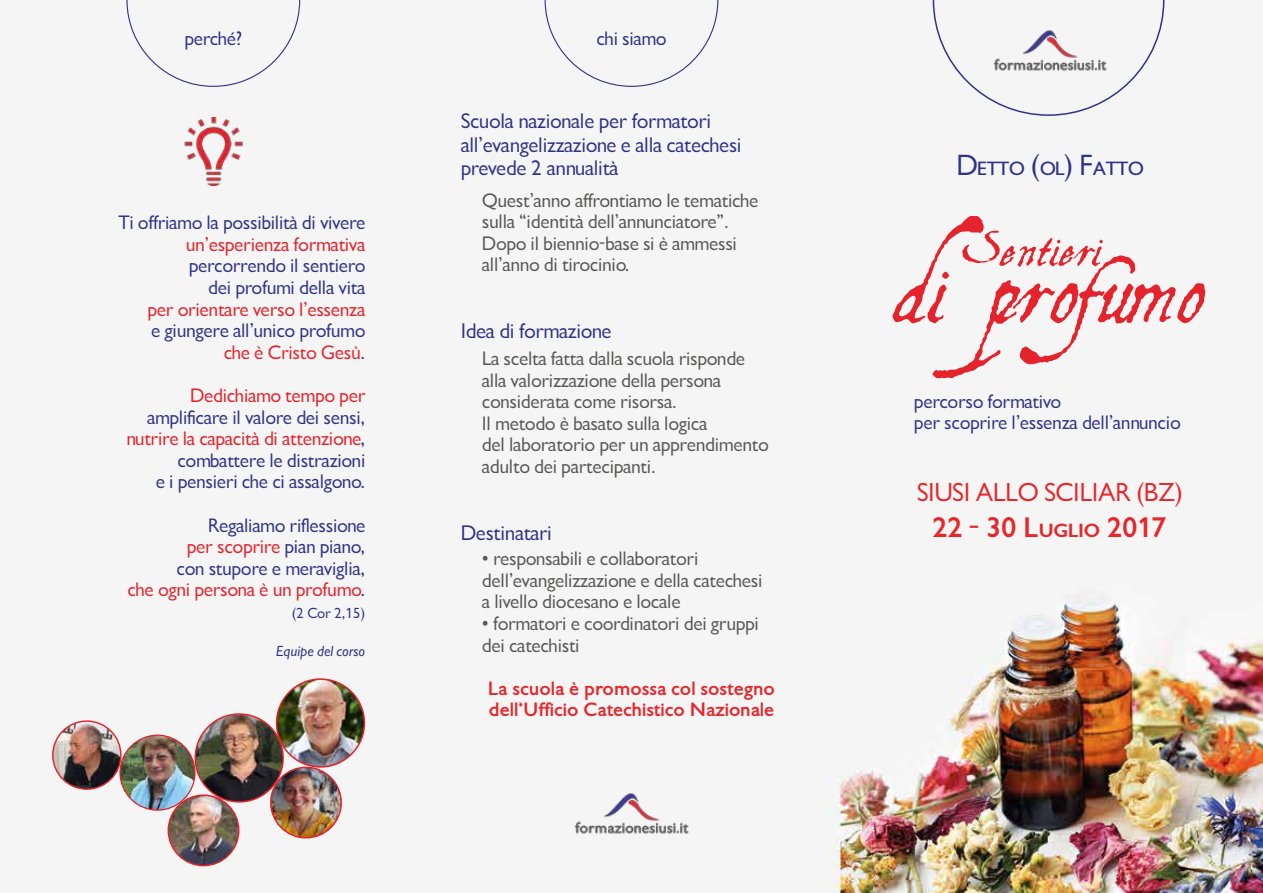
<style>
.page{position:relative;width:1263px;height:893px;background:#fff}
.page>*{position:absolute;margin:0;border:0;box-sizing:border-box;transform-origin:0 0}
.t1{font:99px "Aquiline Two";color:#e5232c}
.t2{font:51px "Aquiline Two";color:#e5232c}
.t3{font:27px "EFN Gilead OT";color:#2f3387}
.t4{font:700 26.25px "EFN Gilead OT";color:#e6272c}
.t5{font:24px "EFN Gilead OT";color:#e6272c}
.t6{font:19.5px/23.4px "EFN Gilead OT";color:#2f3387}
.t7{font:18px/21.6px "EFN Gilead OT";color:#575756}
.t8{font:18px/21.6px "EFN Gilead OT";color:#2f3387;text-align:right}
.t9{font:18px "EFN Gilead OT";color:#e6212a}
.t10{font:700 18px/21.6px "EFN Gilead OT";color:#e6272c}
.t11{font:italic 13.5px "EFN Gilead OT";color:#2f3387}
.t12{font:13.5px "EFN Gilead OT";color:#2f3387}
.s1{color:#e6212a}
</style>
<div class="page">
<img style="left:52px;top:0;width:1211px;height:893px">
<img style="left:573px;top:789px;width:117px;height:49px">
<svg style="left:933px;top:0;width:231px;height:116px"></svg>
<div style="left:545px;top:0;width:173px;height:87px;background:#f5f5f5"></div>
<div style="left:126px;top:0;width:174px;height:87px;background:#f5f5f5"></div>
<img style="left:180px;top:118px;width:67px;height:67px">
<img style="left:277px;top:679px;width:87px;height:88px;border-radius:44px">
<div style="left:276px;top:678px;width:89px;height:90px;border:2px solid #e5232c;border-radius:50%"></div>
<img style="left:195px;top:714px;width:88px;height:88px;border-radius:44px">
<div style="left:194px;top:713px;width:90px;height:90px;border:2px solid #e5232c;border-radius:50%"></div>
<img style="left:120px;top:735px;width:75px;height:75px;border-radius:37px">
<div style="left:119px;top:735px;width:77px;height:76px;border:1px solid #e5232c;border-radius:50%"></div>
<img style="left:266px;top:762px;width:80px;height:79px">
<img style="left:53px;top:721px;width:68px;height:68px;border-radius:34px">
<div style="left:52px;top:720px;width:70px;height:70px;border:1px solid #e5232c;border-radius:50%"></div>
<img style="left:168px;top:795px;width:71px;height:71px;border-radius:35px">
<div style="left:168px;top:794px;width:71px;height:72px;border:2px solid #e5232c;border-radius:50%"></div>
<p class="t8" style="left:184px;top:28px;width:59px">perché?</p>
<p class="t8" style="left:597px;top:28px;width:71px">chi siamo</p>
<p class="t8" style="left:118px;top:212px;width:249px">Ti offriamo la possibilità di vivere</p>
<p class="t9" style="left:186px;top:233px;width:181px">un’esperienza formativa</p>
<p class="t8" style="left:189px;top:255px;width:178px">percorrendo il sentiero dei profumi della vita</p>
<p class="t9" style="left:147px;top:298px;width:219px">per orientare verso l’essenza</p>
<p class="t8" style="left:151px;top:320px;width:215px">e giungere all’unico profumo <span class="s1">che è Cristo Gesù</span>.</p>
<p class="t9" style="left:190px;top:384px;width:177px">Dedichiamo tempo per</p>
<p class="t8" style="left:126px;top:406px;width:240px">amplificare il valore dei sensi, <span class="s1">nutrire la capacità di attenzione</span>, combattere le distrazioni<br>e i pensieri che ci assalgono.</p>
<p class="t8" style="left:128px;top:514px;width:239px">Regaliamo riflessione<br><span class="s1">per scoprire</span> pian piano,<br>con stupore e meraviglia,<br><span class="s1">che ogni persona è un profumo</span>.</p>
<p class="t12" style="left:292px;top:605px;width:75px">(2 Cor 2,15)</p>
<p class="t11" style="left:276px;top:643px;width:91px">Equipe del corso</p>
<p class="t6" style="left:461px;top:110px;width:282px">Scuola nazionale per formatori all’evangelizzazione e alla catechesi prevede 2 annualità</p>
<p class="t7" style="left:482px;top:189px;width:278px">Quest’anno affrontiamo le tematiche sulla “identità dell’annunciatore”.<br>Dopo il biennio-base si è ammessi all’anno di tirocinio.</p>
<p class="t6" style="left:461px;top:319px;width:152px">Idea di formazione</p>
<p class="t7" style="left:482px;top:348px;width:288px">La scelta fatta dalla scuola risponde alla valorizzazione della persona considerata come risorsa.<br>Il metodo è basato sulla logica<br>del laboratorio per un apprendimento adulto dei partecipanti.</p>
<p class="t6" style="left:461px;top:521px;width:93px">Destinatari</p>
<p class="t7" style="left:482px;top:548px;width:282px">• responsabili e collaboratori dell’evangelizzazione e della catechesi a livello diocesano e locale</p>
<p class="t7" style="left:482px;top:613px;width:278px">• formatori e coordinatori dei gruppi dei catechisti</p>
<p class="t10" style="left:488px;top:677px;width:289px">La scuola è promossa col sostegno dell’Ufficio Catechistico Nazionale</p>
<h3 class="t3" style="left:956px;top:148px;width:188px">Detto (ol) Fatto</h3>
<h1 class="t1" style="left:894px;top:230px;width:310px">di profumo</h1>
<h2 class="t2" style="left:962px;top:218px;width:142px">Sentieri</h2>
<p class="t8" style="left:914px;top:390px;width:268px;text-align:left">percorso formativo<br>per scoprire l’essenza dell’annuncio</p>
<h3 class="t5" style="left:917px;top:478px;width:267px">SIUSI ALLO SCILIAR (BZ)</h3>
<h3 class="t4" style="left:932px;top:511px;width:236px">22 - 30 Luglio 2017</h3>
</div>
